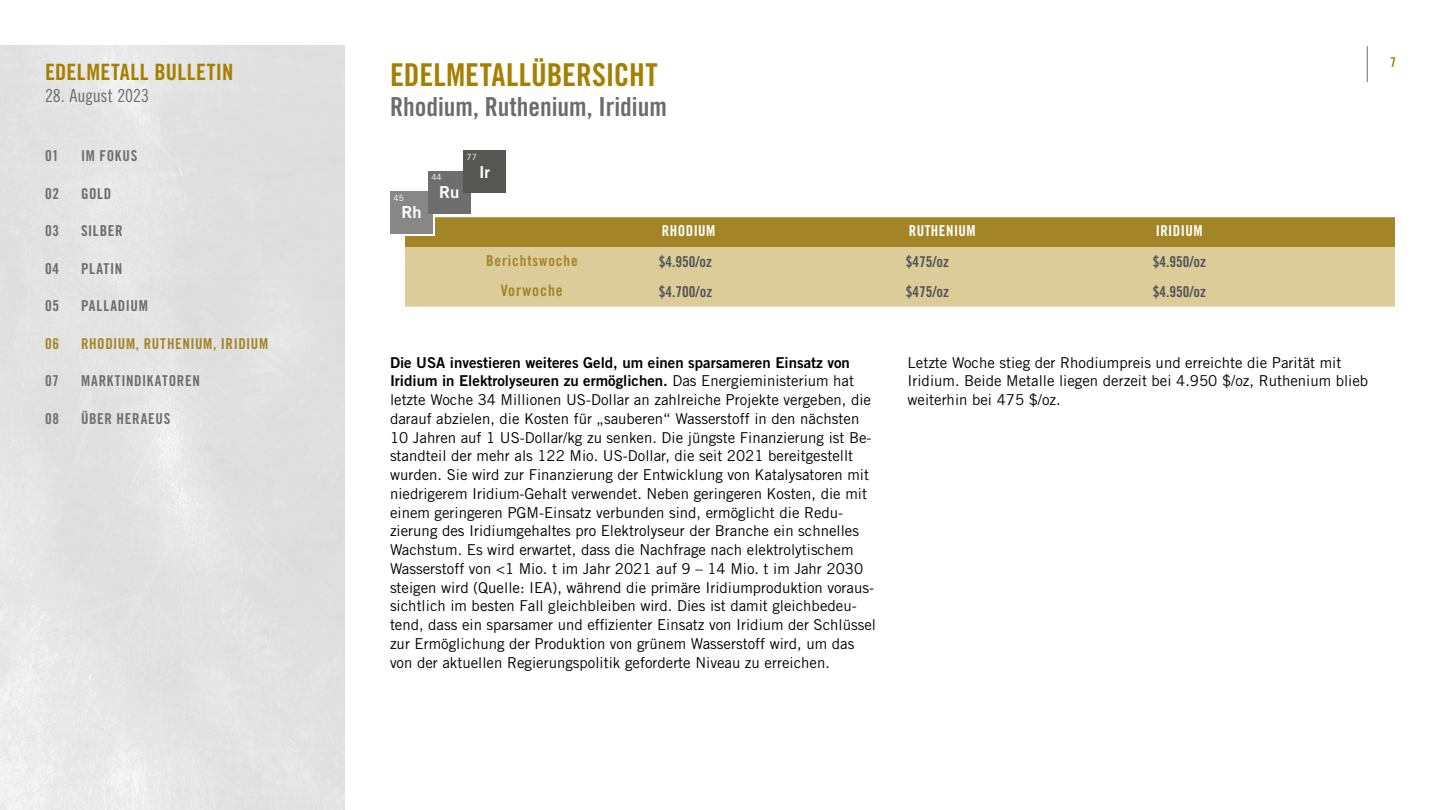
<style>
.page{position:relative;width:1440px;height:810px;background:#fff}
.page>*{position:absolute;margin:0;border:0;box-sizing:border-box;transform-origin:0 0}
.t1{font:31.5px "Trade Gothic LT Pro Bd Cn 20";color:#a58000}
.t2{font:26.25px "Trade Gothic LT Pro Bd Cn 20";color:#6b6c6e}
.t3{font:22.5px "Trade Gothic LT Pro Bd Cn 20";letter-spacing:.02em;color:#a58000}
.t4{font:18px "Trade Gothic LT Pro Cn 18";letter-spacing:-.01em;color:#6b6c6e}
.t5{font:16.5px "Trade Gothic LT Pro Bd 2";color:#fff}
.t6{font:15.75px "Trade Gothic LT Pro Bd Cn 20";letter-spacing:.06em;color:#a38527}
.t7{font:15px/18.8px "Trade Gothic LT Pro";color:#000}
.t8{font:15px/18.8px "Trade Gothic LT Pro Bd 2";color:#000}
.t9{font:15px "Trade Gothic LT Pro Bd Cn 20";color:#535456}
.t10{font:15px "Trade Gothic LT Pro Bd Cn 20";letter-spacing:.05em;color:#6e6e6e}
.t11{font:15px "Trade Gothic LT Pro Bd Cn 20";letter-spacing:.05em;color:#a38527}
.t12{font:15px "Trade Gothic LT Pro Bd Cn 20";letter-spacing:.05em;color:#6b6c6e}
.t13{font:15px "Trade Gothic LT Pro Bd Cn 20";letter-spacing:.03em;color:#fff}
.t14{font:13.5px "Trade Gothic LT Pro Bd Cn 20";color:#a58000}
.t15{font:8.48px "Trade Gothic LT Pro";color:#fff}
.s1{font-family:"Trade Gothic LT Pro"}
</style>
<div class="page">
<hr style="left:1367px;top:46px;width:1px;height:36px;background:#6e6e6e">
<div style="left:405px;top:217px;width:990px;height:30px;background:#a38527"></div>
<div style="left:405px;top:247px;width:990px;height:60px;background:#dbcc99"></div>
<div style="left:392px;top:193px;width:43px;height:43px;background:#fff"></div>
<div style="left:390px;top:191px;width:43px;height:43px;background:#868786"></div>
<div style="left:428px;top:171px;width:43px;height:42px;background:#6e6e6e"></div>
<div style="left:463px;top:150px;width:43px;height:43px;background:#565655"></div>
<h3 class="t3" style="left:45px;top:58px;width:190px">EDELMETALL BULLETIN</h3>
<p class="t4" style="left:45px;top:85px;width:106px">28. August 2023</p>
<p class="t10" style="left:45px;top:147px;width:15px">01</p>
<p class="t10" style="left:81px;top:147px;width:58px">IM FOKUS</p>
<p class="t12" style="left:45px;top:184px;width:16px">02</p>
<p class="t12" style="left:81px;top:184px;width:32px">GOLD</p>
<p class="t12" style="left:45px;top:222px;width:16px">03</p>
<p class="t12" style="left:81px;top:222px;width:43px">SILBER</p>
<p class="t12" style="left:45px;top:259px;width:16px">04</p>
<p class="t12" style="left:81px;top:259px;width:43px">PLATIN</p>
<p class="t12" style="left:45px;top:297px;width:16px">05</p>
<p class="t12" style="left:81px;top:297px;width:68px">PALLADIUM</p>
<p class="t11" style="left:45px;top:334px;width:16px">06</p>
<p class="t11" style="left:81px;top:334px;width:189px">RHODIUM, RUTHENIUM, IRIDIUM</p>
<p class="t10" style="left:45px;top:372px;width:15px">07</p>
<p class="t10" style="left:81px;top:372px;width:120px">MARKTINDIKATOREN</p>
<p class="t10" style="left:45px;top:409px;width:16px">08</p>
<p class="t10" style="left:81px;top:409px;width:91px">ÜBER HERAEUS</p>
<h1 class="t1" style="left:390px;top:56px;width:269px">EDELMETALLÜBERSICHT</h1>
<h2 class="t2" style="left:390px;top:91px;width:278px">Rhodium, Ruthenium, Iridium</h2>
<p class="t15" style="left:394px;top:193px;width:12px">45</p>
<p class="t5" style="left:401px;top:202px;width:22px">Rh</p>
<p class="t15" style="left:431px;top:172px;width:12px">44</p>
<p class="t5" style="left:439px;top:182px;width:22px">Ru</p>
<p class="t15" style="left:467px;top:152px;width:12px">77</p>
<p class="t5" style="left:479px;top:162px;width:13px">Ir</p>
<p class="t13" style="left:662px;top:222px;width:55px">RHODIUM</p>
<p class="t13" style="left:909px;top:222px;width:68px">RUTHENIUM</p>
<p class="t13" style="left:1156px;top:222px;width:48px">IRIDIUM</p>
<p class="t11" style="left:486px;top:252px;width:93px">Berichtswoche</p>
<p class="t9" style="left:659px;top:253px;width:55px">$4.950/oz</p>
<p class="t9" style="left:906px;top:253px;width:45px">$475/oz</p>
<p class="t9" style="left:1153px;top:253px;width:55px">$4.950/oz</p>
<p class="t6" style="left:501px;top:281px;width:63px">Vorwoche</p>
<p class="t9" style="left:659px;top:283px;width:55px">$4.700/oz</p>
<p class="t9" style="left:906px;top:283px;width:45px">$475/oz</p>
<p class="t9" style="left:1153px;top:283px;width:55px">$4.950/oz</p>
<p class="t8" style="left:390px;top:353px;width:466px">Die USA investieren weiteres Geld, um einen sparsameren Einsatz von<br>Iridium in Elektrolyseuren zu ermöglichen. <span class="s1">Das Energieministerium hat</span></p>
<p class="t7" style="left:390px;top:390px;width:488px">letzte Woche 34 Millionen US-Dollar an zahlreiche Projekte vergeben, die darauf abzielen, die Kosten für „sauberen“ Wasserstoff in den nächsten 10 Jahren auf 1 US-Dollar/kg zu senken. Die jüngste Finanzierung ist Be&shy;standteil der mehr als 122 Mio. US-Dollar, die seit 2021 bereitgestellt wurden. Sie wird zur Finanzierung der Entwicklung von Katalysatoren mit niedrigerem Iridium-Gehalt verwendet. Neben geringeren Kosten, die mit einem geringeren PGM-Einsatz verbunden sind, ermöglicht die Redu&shy;zierung des Iridiumgehaltes pro Elektrolyseur der Branche ein schnelles Wachstum. Es wird erwartet, dass die Nachfrage nach elektrolytischem Wasserstoff von &lt;1 Mio. t im Jahr 2021 auf 9 – 14 Mio. t im Jahr 2030 steigen wird (Quelle: IEA), während die primäre Iridiumproduktion voraus&shy;sichtlich im besten Fall gleichbleiben wird. Dies ist damit gleichbedeu&shy;tend, dass ein sparsamer und effizienter Einsatz von Iridium der Schlüssel zur Ermöglichung der Produktion von grünem Wasserstoff wird, um das von der aktuellen Regierungspolitik geforderte Niveau zu erreichen.</p>
<p class="t7" style="left:908px;top:353px;width:462px">Letzte Woche stieg der Rhodiumpreis und erreichte die Parität mit<br>Iridium. Beide Metalle liegen derzeit bei 4.950 $/oz, Ruthenium blieb weiterhin bei 475 $/oz.</p>
<p class="t14" style="left:1390px;top:54px;width:7px">7</p>
</div>
